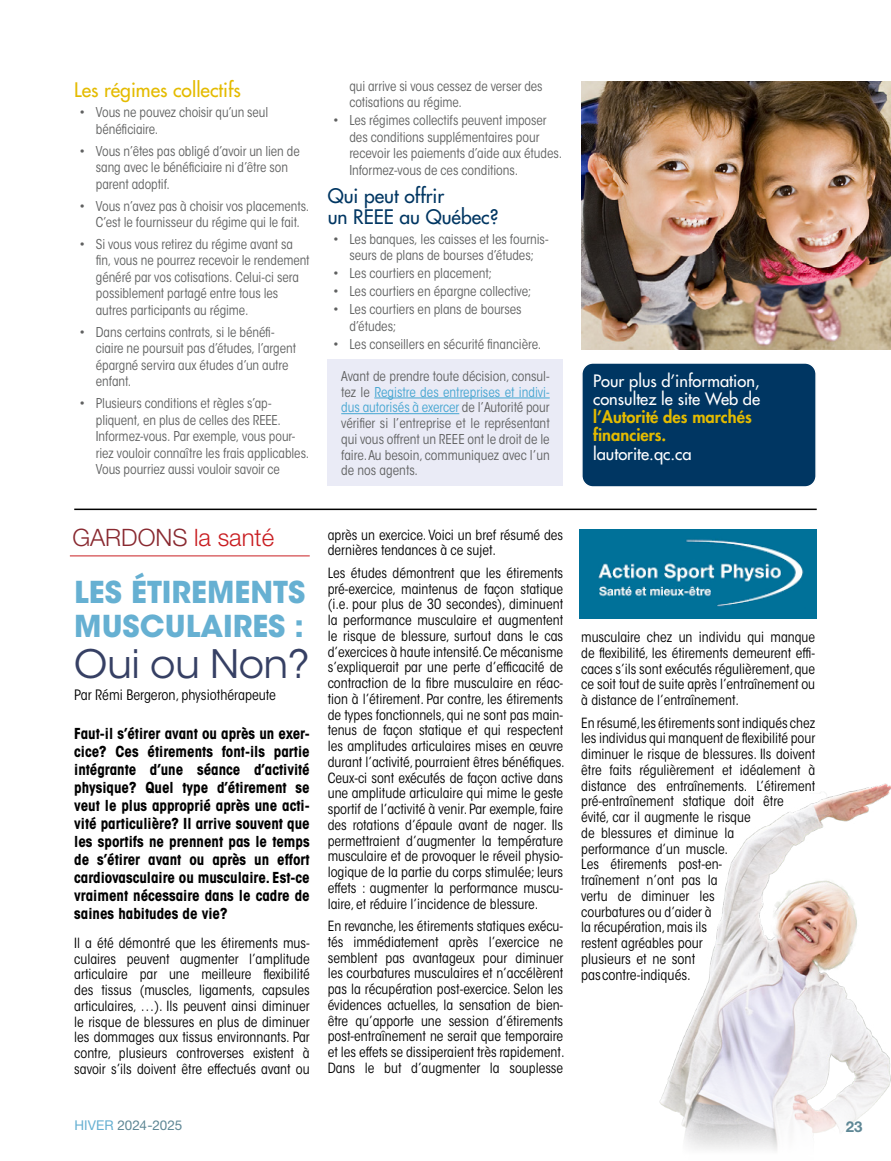
<style>
.page{position:relative;width:891px;height:1161px;background:#fff}
.page>*{position:absolute;margin:0;border:0;box-sizing:border-box;transform-origin:0 0}
.t1{font:39px "ITC Avant Garde Std";letter-spacing:-.01em;color:#364064}
.t2{font:700 30px/34.5px "ITC Avant Garde Std";color:#66b0d2}
.t3{font:300 24px "Helvetica Neue LT Std";color:#892930}
.t4{font:500 19.5px/21px "Futura Std";color:#003662}
.t5{font:500 19.5px "Futura Std";color:#e4bb00}
.t6{font:500 16.65px/18px "Futura Std";color:#fff}
.t7{font:800 16.65px/18px "Futura Std";color:#e4bb00}
.t8{font:700 condensed 15px/18px "ITC Avant Garde Std";color:#000;text-align:justify}
.t9{font:700 15px "Helvetica Neue LT Std";color:#5e8795}
.t10{font:condensed 14.25px/15.8px "ITC Avant Garde Std";color:#000}
.t11{font:condensed 13.95px/15.8px "ITC Avant Garde Std";color:#000;text-align:justify}
.t12{font:condensed 13.5px/16.5px "ITC Avant Garde Std";letter-spacing:-.005em;color:#5f6060}
.t13{font:13.5px "Helvetica Neue LT Std";letter-spacing:.005em;color:#5e8795}
.s1{color:#43a5d1}
.s2{color:#c91e22}
.s3{font-size:14.25px}
.s4{color:#66b0d2}
</style>
<div class="page">
<div style="left:328px;top:360px;width:235px;height:126px;background:#eaebf6"></div>
<hr style="left:374px;top:398px;width:176px;height:1px;background:#43a5d1">
<hr style="left:341px;top:413px;width:118px;height:1px;background:#43a5d1">
<div style="left:582px;top:363px;width:234px;height:124px;background:#003662;border-radius:11px"></div>
<div style="left:581px;top:362px;width:236px;height:126px;border:1px solid #fff;border-radius:11px"></div>
<hr style="left:70px;top:556px;width:240px;height:1px;background:#c91e22">
<svg style="left:659px;top:783px;width:232px;height:368px"></svg>
<img style="left:579px;top:529px;width:238px;height:89px">
<hr style="left:74px;top:509px;width:743px;height:1px;background:#000">
<img style="left:581px;top:81px;width:310px;height:268px">
<h3 class="t5" style="left:74px;top:78px;width:168px">Les régimes collectifs</h3>
<p class="t12" style="left:96px;top:104px;width:174px;text-indent:-16px">• Vous ne pouvez choisir qu’un seul bénéficiaire.</p>
<p class="t12" style="left:96px;top:143px;width:205px;text-indent:-16px">• Vous n’êtes pas obligé d’avoir un lien de sang avec le bénéficiaire ni d’être son parent adoptif.</p>
<p class="t12" style="left:80px;top:197px;width:231px;text-align:center">• Vous n’avez pas à choisir vos placements.<br>C’est le fournisseur du régime qui le fait.</p>
<p class="t12" style="left:96px;top:236px;width:215px;text-indent:-16px">• Si vous vous retirez du régime avant sa fin, vous ne pourrez recevoir le rendement généré par vos cotisations. Celui-ci sera possiblement partagé entre tous les autres participants au régime.</p>
<p class="t12" style="left:96px;top:324px;width:202px;text-indent:-16px">• Dans certains contrats, si le bénéfi&shy;ciaire ne poursuit pas d’études, l’argent épargné servira aux études d’un autre enfant.</p>
<p class="t12" style="left:96px;top:395px;width:215px;text-indent:-16px">• Plusieurs conditions et règles s’ap&shy;pliquent, en plus de celles des REEE.<br>Informez-vous. Par exemple, vous pour&shy;riez vouloir connaître les frais applicables.<br>Vous pourriez aussi vouloir savoir ce</p>
<p class="t12" style="left:349px;top:78px;width:195px">qui arrive si vous cessez de verser des cotisations au régime.</p>
<p class="t12" style="left:349px;top:112px;width:214px;text-indent:-16px">• Les régimes collectifs peuvent imposer des conditions supplémentaires pour recevoir les paiements d’aide aux études.<br>Informez-vous de ces conditions.</p>
<h3 class="t4" style="left:328px;top:185px;width:172px">Qui peut offrir<br>un REEE au Québec?</h3>
<p class="t12" style="left:333px;top:231px;width:217px;text-align:center">• Les banques, les caisses et les fournis&shy;seurs de plans de bourses d’études;</p>
<p class="t12" style="left:333px;top:265px;width:160px">• Les courtiers en placement;</p>
<p class="t12" style="left:333px;top:283px;width:200px">• Les courtiers en épargne collective;</p>
<p class="t12" style="left:349px;top:301px;width:174px;text-indent:-16px">• Les courtiers en plans de bourses d’études;</p>
<p class="t12" style="left:333px;top:336px;width:210px">• Les conseillers en sécurité financière.</p>
<p class="t12" style="left:341px;top:368px;width:210px;line-height:15.8px;text-align:justify">Avant de prendre toute décision, consul&shy;tez le <span class="s1">Registre des entreprises et indivi&shy;dus autorisés à exercer</span> de l’Autorité pour vérifier si l’entreprise et le représentant qui vous offrent un REEE ont le droit de le faire. Au besoin, communiquez avec l’un de nos agents.</p>
<p class="t6" style="left:593px;top:372px;width:169px">Pour plus d’information, consultez le site Web de</p>
<p class="t7" style="left:593px;top:408px;width:160px">l’Autorité des marchés financiers.</p>
<p class="t6" style="left:593px;top:445px;width:100px">lautorite.qc.ca</p>
<h3 class="t3" style="left:72px;top:523px;width:203px">GARDONS <span class="s2">la santé</span></h3>
<p class="t11" style="left:328px;top:527px;width:237px">après un exercice. Voici un bref résumé des dernières tendances à ce sujet.</p>
<p class="t11" style="left:328px;top:565px;width:238px">Les études démontrent que les étirements pré-exercice, maintenus de façon statique (i.e. pour plus de 30 secondes), diminuent la performance musculaire et augmentent le risque de blessure, surtout dans le cas d’exercices à haute intensité. Ce mécanisme s’expliquerait par une perte d’efficacité de contraction de la fibre musculaire en réac&shy;tion à l’étirement. Par contre, les étirements de types fonctionnels, qui ne sont pas main&shy;tenus de façon statique et qui respectent les amplitudes articulaires mises en œuvre durant l’activité, pourraient êtres bénéfiques.<br>Ceux-ci sont exécutés de façon active dans une amplitude articulaire qui mime le geste sportif de l’activité à venir. Par exemple, faire des rotations d’épaule avant de nager. Ils permettraient d’augmenter la température musculaire et de provoquer le réveil physio&shy;logique de la partie du corps stimulée; leurs effets : augmenter la performance muscu&shy;laire, et réduire l’incidence de blessure.</p>
<p class="t11" style="left:328px;top:918px;width:238px;text-align:left">En revanche, les étirements statiques exécu&shy;tés immédiatement après l’exercice ne semblent pas avantageux pour diminuer les courbatures musculaires et n’accélèrent pas la récupération post-exercice. Selon les évidences actuelles, la sensation de bien&shy;être qu’apporte une session d’étirements post-entraînement ne serait que temporaire et les effets se dissiperaient très rapidement.<br>Dans le but d’augmenter la souplesse</p>
<h2 class="t2" style="left:74px;top:574px;width:233px">LES ÉTIREMENTS<br>MUSCULAIRES :</h2>
<h1 class="t1" style="left:74px;top:640px;width:237px">Oui ou Non?</h1>
<p class="t10" style="left:74px;top:687px;width:203px">Par Rémi Bergeron, physiothérapeute</p>
<p class="t8" style="left:74px;top:724px;width:237px">Faut-il s’étirer avant ou après un exer&shy;cice? Ces étirements font-ils partie intégrante d’une séance d’activité physique? Quel type d’étirement se veut le plus approprié après une acti&shy;vité particulière? Il arrive souvent que les sportifs ne prennent pas le temps de s’étirer avant ou après un effort cardiovasculaire ou musculaire. Est-ce vraiment nécessaire dans le cadre de saines habitudes de vie?</p>
<p class="t11" style="left:74px;top:935px;width:237px">Il a été démontré que les étirements mus&shy;culaires peuvent augmenter l’amplitude articulaire par une meilleure flexibilité des tissus (muscles, ligaments, capsules articulaires, …). Ils peuvent ainsi diminuer le risque de blessures en plus de diminuer les dommages aux tissus environnants. Par contre, plusieurs controverses existent à savoir s’ils doivent être effectués avant ou</p>
<p class="t11" style="left:581px;top:629px;width:236px">musculaire chez un individu qui manque de flexibilité, les étirements demeurent effi&shy;caces s’ils sont exécutés régulièrement, que ce soit tout de suite après l’entraînement ou à distance de l’entraînement.</p>
<p class="t11" style="left:581px;top:715px;width:236px;text-align:left">En résumé,les étirements sont indiqués chez les individus qui manquent de flexibilité pour diminuer le risque de blessures. Ils doivent être faits régulièrement et idéalement à distance des entraînements. L’étirement pré-entraînement statique doit être évité, car il augmente le risque<br>de blessures et diminue la<br>performance d’un muscle.<br>Les étirements post-en-<br>traînement n’ont pas la<br>vertu de diminuer les<br>courbatures ou d’aider à<br>la récupération, mais ils<br>restent agréables <span class="s3">pour</span></p>
<p class="t10" style="left:581px;top:951px;width:115px">plusieurs et ne sont pascontre-indiqués.</p>
<p class="t13" style="left:74px;top:1117px;width:110px"><span class="s4">HIVER</span> 2024-2025</p>
<p class="t9" style="left:846px;top:1117px;width:18px">23</p>
</div>
